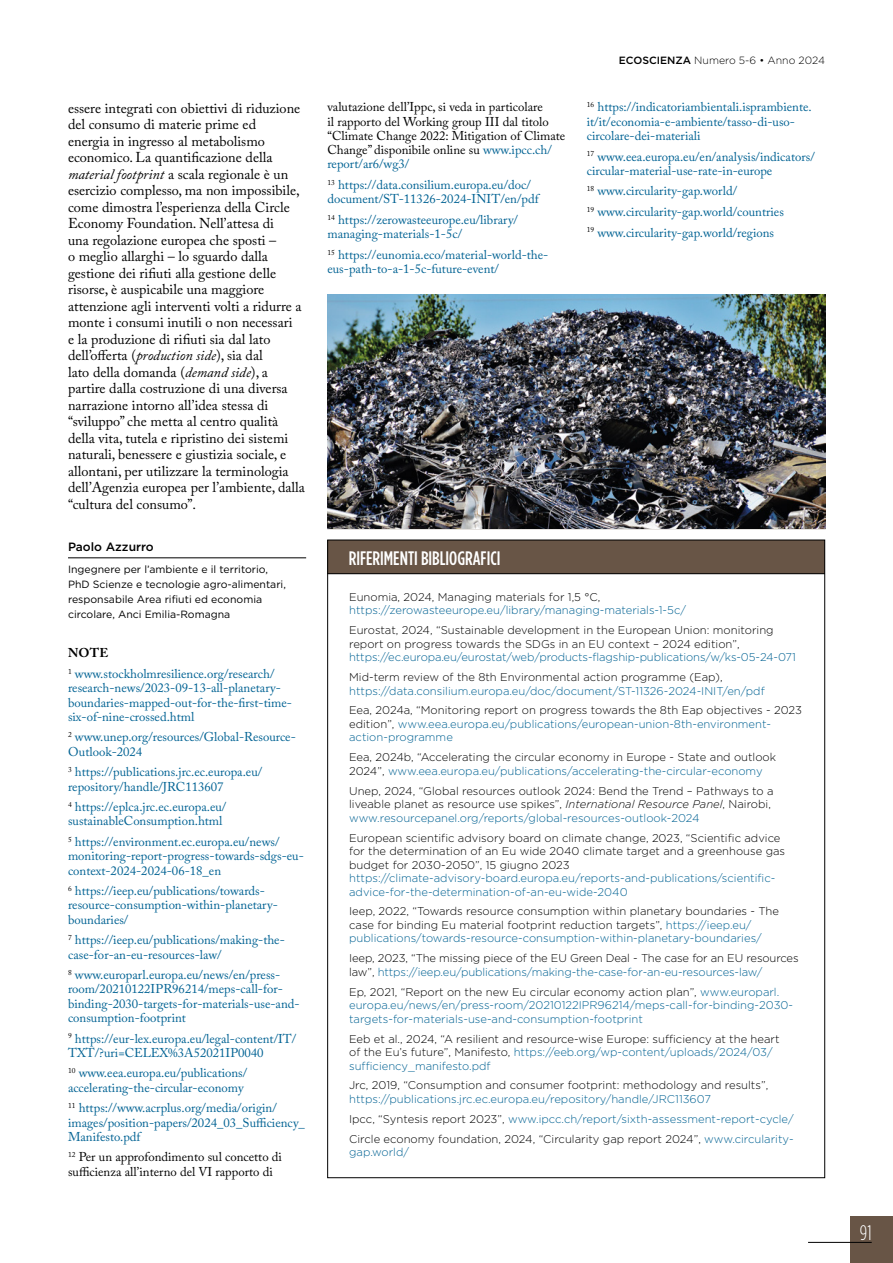
<style>
.page{position:relative;width:893px;height:1263px;background:#fff}
.page>*{position:absolute;margin:0;border:0;box-sizing:border-box;transform-origin:0 0}
.t1{font:300 condensed 21px "Gotham HTF";color:#fff}
.Bibliografia_-_Scritta{font:500 condensed 19.5px "Gotham HTF";color:#fff}
.testo_principale{font:14.25px/16.5px "Adobe Caslon Pro";color:#000}
.Note_-_Testo{font:12.75px/14.2px "Adobe Caslon Pro";color:#006293}
.Note_-_Testo-2{font:12.75px/14.2px "Adobe Caslon Pro";color:#000}
.Note_-_Scritta{font:700 12.75px "Adobe Caslon Pro";color:#000}
.Autore{font:500 12px "Gotham HTF";color:#000}
.Bibliografia_-_Testo{font:300 11.25px/13.5px "Gotham HTF";color:#000}
.Bibliografia_-_Testo-2{font:300 11.25px/13.5px "Gotham HTF";color:#006293}
.Carica___Traduzione{font:10.5px/15px "Gotham HTF";color:#000}
.t2{font:300 10.5px "Gotham HTF";color:#000}
.s1{font-style:italic}
.s2{color:#006293}
.s3{font-weight:500}
.s4{color:#000}
</style>
<div class="page">
<div style="left:850px;top:1216px;width:43px;height:47px;background:#685546"></div>
<hr style="left:808px;top:1242px;width:64px;height:1px;background:#000">
<hr style="left:68px;top:558px;width:238px;height:1px;background:#000">
<div style="left:327px;top:540px;width:498px;height:34px;background:#685546"></div>
<hr style="left:327px;top:573px;width:498px;height:1px;background:#000">
<img style="left:327px;top:294px;width:498px;height:235px">
<p class="testo_principale" style="left:68px;top:99px;width:238px">essere integrati con obiettivi di riduzione del consumo di materie prime ed<br>energia in ingresso al metabolismo economico. La quantificazione della <span class="s1">material footprint</span> a scala regionale è un esercizio complesso, ma non impossibile, come dimostra l’esperienza della Circle Economy Foundation. Nell’attesa di<br>una regolazione europea che sposti –<br>o meglio allarghi – lo sguardo dalla gestione dei rifiuti alla gestione delle risorse, è auspicabile una maggiore attenzione agli interventi volti a ridurre a monte i consumi inutili o non necessari<br>e la produzione di rifiuti sia dal lato dell’offerta (<span class="s1">production side</span>), sia dal<br>lato della domanda (<span class="s1">demand side</span>), a partire dalla costruzione di una diversa narrazione intorno all’idea stessa di “sviluppo” che metta al centro qualità della vita, tutela e ripristino dei sistemi naturali, benessere e giustizia sociale, e allontani, per utilizzare la terminologia dell’Agenzia europea per l’ambiente, dalla “cultura del consumo”.</p>
<p class="Autore" style="left:68px;top:540px;width:87px">Paolo Azzurro</p>
<p class="Carica___Traduzione" style="left:68px;top:561px;width:219px">Ingegnere per l’ambiente e il territorio, PhD Scienze e tecnologie agro-alimentari, responsabile Area rifiuti ed economia circolare, Anci Emilia-Romagna</p>
<p class="Note_-_Scritta" style="left:68px;top:645px;width:42px">NOTE</p>
<p class="Note_-_Testo" style="left:68px;top:666px;width:225px"><sup>1</sup> www.stockholmresilience.org/research/ research-news/2023-09-13-all-planetary&shy;boundaries-mapped-out-for-the-first-time&shy;six-of-nine-crossed.html</p>
<p class="Note_-_Testo" style="left:68px;top:730px;width:229px"><sup>2</sup> www.unep.org/resources/Global-Resource-<br>Outlook-2024</p>
<p class="Note_-_Testo" style="left:68px;top:765px;width:196px"><sup>3</sup> https://publications.jrc.ec.europa.eu/ repository/handle/JRC113607</p>
<p class="Note_-_Testo" style="left:68px;top:800px;width:160px"><sup>4</sup> https://eplca.jrc.ec.europa.eu/ sustainableConsumption.html</p>
<p class="Note_-_Testo" style="left:68px;top:834px;width:237px"><sup>5</sup> https://environment.ec.europa.eu/news/ monitoring-report-progress-towards-sdgs-eu&shy;context-2024-2024-06-18_en</p>
<p class="Note_-_Testo" style="left:68px;top:884px;width:211px"><sup>6</sup> https://ieep.eu/publications/towards&shy;resource-consumption-within-planetary&shy;boundaries/</p>
<p class="Note_-_Testo" style="left:68px;top:933px;width:218px"><sup>7</sup> https://ieep.eu/publications/making-the&shy;case-for-an-eu-resources-law/</p>
<p class="Note_-_Testo" style="left:68px;top:968px;width:233px"><sup>8</sup> www.europarl.europa.eu/news/en/press&shy;room/20210122IPR96214/meps-call-for&shy;binding-2030-targets-for-materials-use-and&shy;consumption-footprint</p>
<p class="Note_-_Testo" style="left:68px;top:1031px;width:230px"><sup>9</sup> https://eur-lex.europa.eu/legal-content/IT/<br>TXT/?uri=CELEX%3A52021IP0040</p>
<p class="Note_-_Testo" style="left:68px;top:1066px;width:181px"><sup>10</sup> www.eea.europa.eu/publications/ accelerating-the-circular-economy</p>
<p class="Note_-_Testo" style="left:68px;top:1101px;width:238px"><sup>11</sup> https://www.acrplus.org/media/origin/ images/position-papers/2024_03_Sufficiency_<br>Manifesto.pdf</p>
<p class="Note_-_Testo-2" style="left:68px;top:1150px;width:215px"><sup>12</sup> Per un approfondimento sul concetto di sufficienza all’interno del VI rapporto di</p>
<p class="Note_-_Testo-2" style="left:327px;top:100px;width:239px">valutazione dell’Ippc, si veda in particolare<br>il rapporto del Working group III dal titolo “Climate Change 2022: Mitigation of Climate Change” disponibile online su <span class="s2">www.ipcc.ch/ report/ar6/wg3/</span></p>
<p class="Note_-_Testo" style="left:327px;top:178px;width:213px"><sup>13</sup> https://data.consilium.europa.eu/doc/ document/ST-11326-2024-INIT/en/pdf</p>
<p class="Note_-_Testo" style="left:327px;top:212px;width:192px"><sup>14</sup> https://zerowasteeurope.eu/library/ managing-materials-1-5c/</p>
<p class="Note_-_Testo" style="left:327px;top:247px;width:222px"><sup>15</sup> https://eunomia.eco/material-world-the&shy;eus-path-to-a-1-5c-future-event/</p>
<p class="t2" style="left:619px;top:55px;width:208px"><span class="s3">ECOSCIENZA</span> Numero 5-6 • Anno 2024</p>
<p class="Note_-_Testo" style="left:587px;top:100px;width:226px"><sup>16</sup> https://indicatoriambientali.isprambiente. it/it/economia-e-ambiente/tasso-di-uso&shy;circolare-dei-materiali</p>
<p class="Note_-_Testo" style="left:587px;top:149px;width:229px"><sup>17</sup> www.eea.europa.eu/en/analysis/indicators/ circular-material-use-rate-in-europe</p>
<p class="Note_-_Testo" style="left:587px;top:184px;width:152px"><sup>18</sup> www.circularity-gap.world/</p>
<p class="Note_-_Testo" style="left:587px;top:205px;width:199px"><sup>19</sup> www.circularity-gap.world/countries</p>
<p class="Note_-_Testo" style="left:587px;top:225px;width:189px"><sup>19</sup> www.circularity-gap.world/regions</p>
<p class="Bibliografia_-_Scritta" style="left:349px;top:547px;width:153px">RIFERIMENTI BIBLIOGRAFICI</p>
<p class="Bibliografia_-_Testo-2" style="left:349px;top:590px;width:338px"><span class="s4">Eunomia, 2024, Managing materials for 1,5 °C, </span>https://zerowasteeurope.eu/library/managing-materials-1-5c/</p>
<p class="Bibliografia_-_Testo" style="left:349px;top:623px;width:448px">Eurostat, 2024, “Sustainable development in the European Union: monitoring report on progress towards the SDGs in an EU context – 2024 edition”, <span class="s2">https://ec.europa.eu/eurostat/web/products-flagship-publications/w/ks-05-24-071</span></p>
<p class="Bibliografia_-_Testo-2" style="left:349px;top:670px;width:417px"><span class="s4">Mid-term review of the 8th Environmental action programme (Eap), </span>https://data.consilium.europa.eu/doc/document/ST-11326-2024-INIT/en/pdf</p>
<p class="Bibliografia_-_Testo-2" style="left:349px;top:703px;width:454px"><span class="s4">Eea, 2024a, “Monitoring report on progress towards the 8th Eap objectives - 2023 edition”,</span> www.eea.europa.eu/publications/european-union-8th-environment&shy;action-programme</p>
<p class="Bibliografia_-_Testo" style="left:349px;top:750px;width:428px">Eea, 2024b, “Accelerating the circular economy in Europe - State and outlook<br>2024”, <span class="s2">www.eea.europa.eu/publications/accelerating-the-circular-economy</span></p>
<p class="Bibliografia_-_Testo" style="left:349px;top:784px;width:426px">Unep, 2024, “Global resources outlook 2024: Bend the Trend – Pathways to a liveable planet as resource use spikes”, <span class="s1">International Resource Panel</span>, Nairobi, <span class="s2">www.resourcepanel.org/reports/global-resources-outlook-2024</span></p>
<p class="Bibliografia_-_Testo" style="left:349px;top:831px;width:437px">European scientific advisory board on climate change, 2023, “Scientific advice for the determination of an Eu wide 2040 climate target and a greenhouse gas budget for 2030-2050”, 15 giugno 2023 <span class="s2">https://climate-advisory-board.europa.eu/reports-and-publications/scientific&shy;advice-for-the-determination-of-an-eu-wide-2040</span></p>
<p class="Bibliografia_-_Testo" style="left:349px;top:904px;width:431px">Ieep, 2022, “Towards resource consumption within planetary boundaries - The case for binding Eu material footprint reduction targets”, <span class="s2">https://ieep.eu/ publications/towards-resource-consumption-within-planetary-boundaries/</span></p>
<p class="Bibliografia_-_Testo" style="left:349px;top:951px;width:451px">Ieep, 2023, “The missing piece of the EU Green Deal - The case for an EU resources law”, <span class="s2">https://ieep.eu/publications/making-the-case-for-an-eu-resources-law/</span></p>
<p class="Bibliografia_-_Testo-2" style="left:349px;top:985px;width:445px"><span class="s4">Ep, 2021, “Report on the new Eu circular economy action plan”,</span> www.europarl. europa.eu/news/en/press-room/20210122IPR96214/meps-call-for-binding-2030- targets-for-materials-use-and-consumption-footprint</p>
<p class="Bibliografia_-_Testo" style="left:349px;top:1032px;width:432px">Eeb et al., 2024, “A resilient and resource-wise Europe: sufficiency at the heart of the Eu’s future”, Manifesto, <span class="s2">https://eeb.org/wp-content/uploads/2024/03/ sufficiency_manifesto.pdf</span></p>
<p class="Bibliografia_-_Testo" style="left:349px;top:1078px;width:421px">Jrc, 2019, “Consumption and consumer footprint: methodology and results”, <span class="s2">https://publications.jrc.ec.europa.eu/repository/handle/JRC113607</span></p>
<p class="Bibliografia_-_Testo-2" style="left:349px;top:1112px;width:446px"><span class="s4">Ipcc, “Syntesis report 2023”,</span> www.ipcc.ch/report/sixth-assessment-report-cycle/</p>
<p class="Bibliografia_-_Testo" style="left:349px;top:1132px;width:446px">Circle economy foundation, 2024, “Circularity gap report 2024”, <span class="s2">www.circularity&shy;gap.world/</span></p>
<h1 class="t1" style="left:860px;top:1221px;width:13px">91</h1>
</div>
